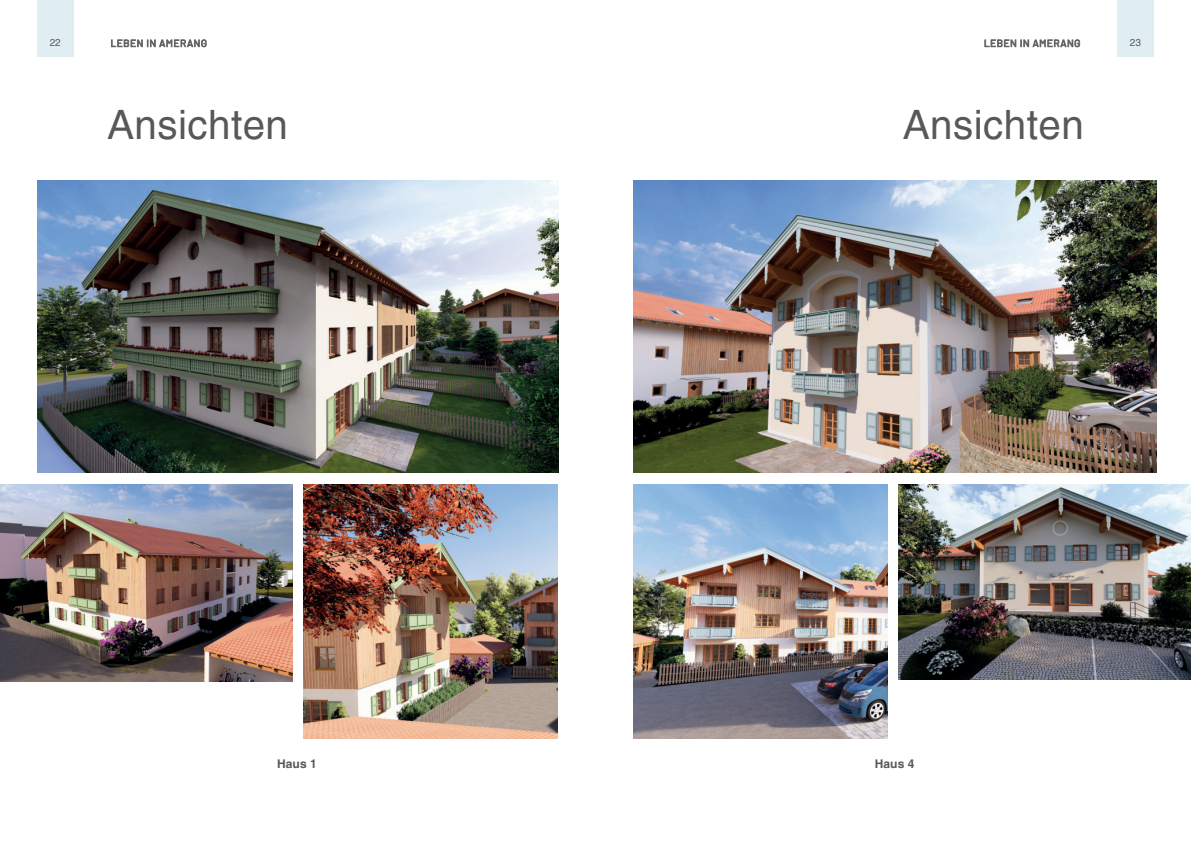
<style>
.page{position:relative;width:1191px;height:842px;background:#fff}
.page>*{position:absolute;margin:0;border:0;box-sizing:border-box;transform-origin:0 0}
.t1{font:40.5px "Helvetica";letter-spacing:.01em;color:#58585a}
.t2{font:700 12px "Helvetica";letter-spacing:.01em;color:#58585a}
.t3{font:10px "Barlow";letter-spacing:.05em;color:#58585a}
.t4{font:10px "Helvetica";color:#58585a}
</style>
<div class="page">
<svg style="left:111px;top:39px;width:96px;height:9px"></svg>
<svg style="left:984px;top:39px;width:96px;height:9px"></svg>
<div style="left:37px;top:0;width:37px;height:57px;background:#e0eef3"></div>
<div style="left:1117px;top:0;width:37px;height:57px;background:#e0eef3"></div>
<img style="left:899px;top:485px;width:292px;height:195px">
<img style="left:633px;top:485px;width:254px;height:253px">
<img style="left:634px;top:180px;width:522px;height:292px">
<img style="left:37px;top:180px;width:521px;height:292px">
<img style="left:303px;top:485px;width:254px;height:253px">
<img style="left:0;top:485px;width:292px;height:196px">
<p class="t4" style="left:50px;top:38px;width:13px">22</p>
<p class="t3" style="left:111px;top:37px;width:98px">LEBEN IN AMERANG</p>
<p class="t3" style="left:984px;top:37px;width:98px">LEBEN IN AMERANG</p>
<p class="t4" style="left:1130px;top:38px;width:13px">23</p>
<h1 class="t1" style="left:107px;top:109px;width:183px">Ansichten</h1>
<h1 class="t1" style="left:902px;top:109px;width:183px">Ansichten</h1>
<p class="t2" style="left:277px;top:759px;width:41px">Haus 1</p>
<p class="t2" style="left:874px;top:759px;width:41px">Haus 4</p>
</div>
